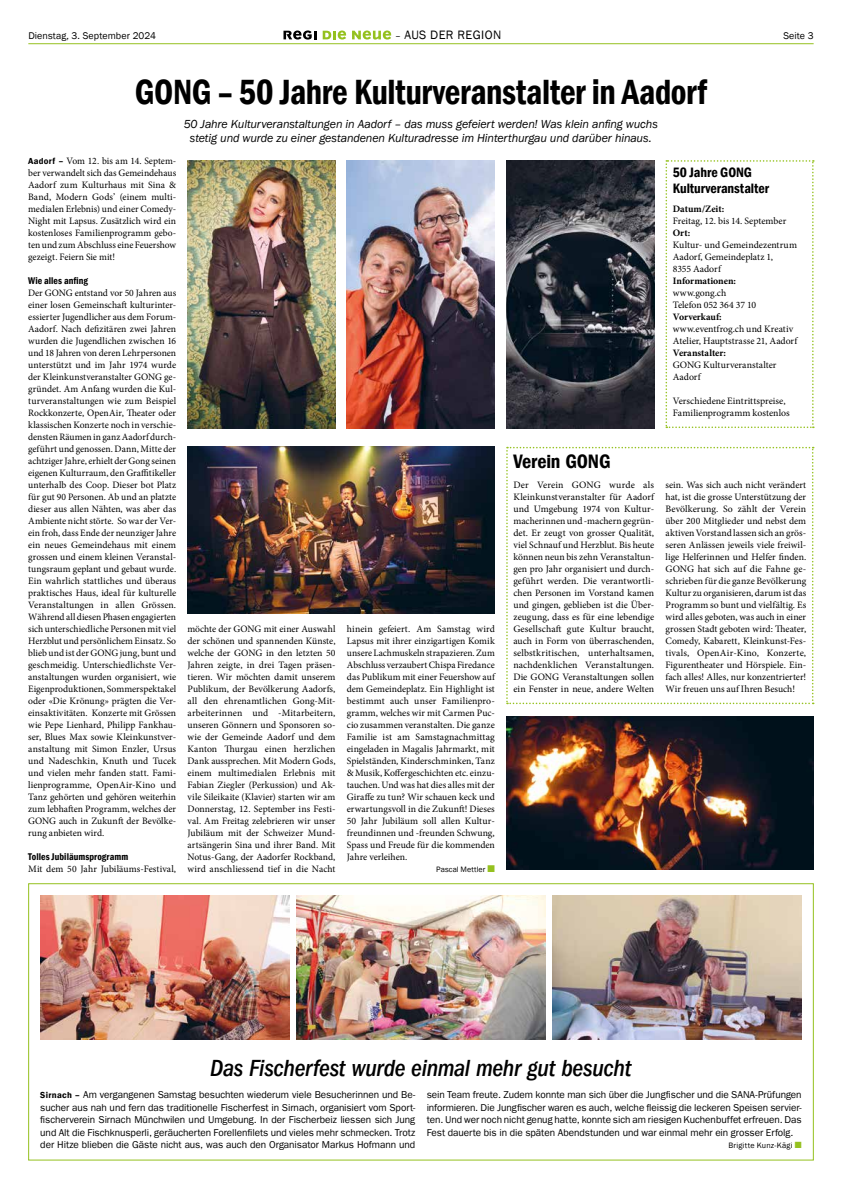
<style>
.page{position:relative;width:842px;height:1191px;background:#fff}
.page>*{position:absolute;margin:0;border:0;box-sizing:border-box;transform-origin:0 0}
.t1{font:600 condensed 36px "Franklin Gothic";letter-spacing:-.01em;color:#000;scale:.95 1}
.t2{font:italic 500 condensed 24px "Franklin Gothic LT Pro";letter-spacing:-.01em;color:#000}
.t3{font:20px "Franklin Gothic LT Pro Dm Cn";letter-spacing:-.01em;color:#000}
.t4{font:600 condensed 14px/16px "Franklin Gothic";letter-spacing:-.005em;color:#000}
.t5{font:12.5px "Franklin Gothic";letter-spacing:.03em;color:#000}
.t6{font:italic 12px/14px "Franklin Gothic";letter-spacing:-.01em;color:#000;text-align:center}
.t7{font:10px/12.5px "Franklin Gothic LT Pro";letter-spacing:-.005em;color:#000;text-align:justify}
.t8{font:600 condensed 10px "Franklin Gothic";letter-spacing:.005em;color:#000}
.t9{font:10px "Franklin Gothic";letter-spacing:.01em;color:#000}
.t10{font:9.8px/12px "Minion Pro";color:#000;text-align:justify}
.t11{font:700 9.8px "Minion Pro";letter-spacing:-.005em;color:#000}
.t12{font:8px "Franklin Gothic";letter-spacing:.02em;color:#000}
.s1{font-size:10px}
.s2{font-family:"Franklin Gothic";font-weight:600;font-size:9px}
.s3{color:#95c11f}
</style>
<div class="page">
<hr style="left:28px;top:43px;width:786px;height:1px;background:#95c11f">
<svg style="left:283px;top:30px;width:33px;height:10px"></svg>
<svg style="left:323px;top:31px;width:23px;height:9px"></svg>
<svg style="left:352px;top:31px;width:39px;height:9px"></svg>
<svg style="left:506px;top:447px;width:308px;height:257px"></svg>
<svg style="left:665px;top:160px;width:149px;height:268px"></svg>
<img style="left:187px;top:160px;width:148px;height:268px">
<img style="left:506px;top:716px;width:307px;height:153px">
<img style="left:187px;top:447px;width:308px;height:166px">
<img style="left:506px;top:160px;width:148px;height:268px">
<img style="left:347px;top:160px;width:148px;height:268px">
<img style="left:40px;top:895px;width:250px;height:144px">
<img style="left:296px;top:895px;width:250px;height:144px">
<img style="left:552px;top:895px;width:250px;height:144px">
<p class="t9" style="left:28px;top:29px;width:129px">Dienstag, 3. September 2024</p>
<p class="t5" style="left:395px;top:27px;width:107px"><span class="s1">–</span> AUS DER REGION</p>
<p class="t9" style="left:783px;top:29px;width:32px">Seite 3</p>
<h1 class="t1" style="left:135px;top:68px;width:604px">GONG – 50 Jahre Kulturveranstalter in Aadorf</h1>
<p class="t6" style="left:184px;top:117px;width:476px">50 Jahre Kulturveranstaltungen in Aadorf – das muss gefeiert werden! Was klein anfing wuchs stetig und wurde zu einer gestandenen Kulturadresse im Hinterthurgau und darüber hinaus.</p>
<p class="t10" style="left:28px;top:155px;width:149px"><span class="s2">Aadorf –</span> Vom 12. bis am 14. Septem&shy;ber verwandelt sich das Gemeindehaus Aadorf zum Kulturhaus mit Sina &amp; Band, Modern Gods’ (einem multi&shy;medialen Erlebnis) und einer Comedy-Night mit Lapsus. Zusätzlich wird ein kostenloses Familienprogramm gebo&shy;ten und zum Abschluss eine Feuershow gezeigt. Feiern Sie mit!</p>
<p class="t8" style="left:28px;top:274px;width:61px">Wie alles anfing</p>
<p class="t10" style="left:28px;top:287px;width:149px">Der GONG entstand vor 50 Jahren aus einer losen Gemeinschaft kulturinter&shy;essierter Jugendlicher aus dem Forum-Aadorf. Nach defizitären zwei Jahren wurden die Jugendlichen zwischen 16 und 18 Jahren von deren Lehrpersonen unterstützt und im Jahr 1974 wurde der Kleinkunstveranstalter GONG ge&shy;gründet. Am Anfang wurden die Kul&shy;turveranstaltungen wie zum Beispiel Rockkonzerte, OpenAir, Theater oder klassischen Konzerte noch in verschie&shy;densten Räumen in ganz Aadorf durch&shy;geführt und genossen. Dann, Mitte der achtziger Jahre, erhielt der Gong seinen eigenen Kulturraum, den Graffitikeller unterhalb des Coop. Dieser bot Platz für gut 90 Personen. Ab und an platzte dieser aus allen Nähten, was aber das Ambiente nicht störte. So war der Ver&shy;ein froh, dass Ende der neunziger Jahre ein neues Gemeindehaus mit einem grossen und einem kleinen Veranstal&shy;tungsraum geplant und gebaut wurde.<br>Ein wahrlich stattliches und überaus praktisches Haus, ideal für kulturelle Veranstaltungen in allen Grössen.<br>Während all diesen Phasen engagierten sich unterschiedliche Personen mit viel Herzblut und persönlichem Einsatz. So blieb und ist der GONG jung, bunt und geschmeidig. Unterschiedlichste Ver&shy;anstaltungen wurden organisiert, wie Eigenproduktionen, Sommerspektakel oder «Die Krönung» prägten die Ver&shy;einsaktivitäten. Konzerte mit Grössen wie Pepe Lienhard, Philipp Fankhau&shy;ser, Blues Max sowie Kleinkunstver&shy;anstaltung mit Simon Enzler, Ursus und Nadeschkin, Knuth und Tucek und vielen mehr fanden statt. Fami&shy;lienprogramme, OpenAir-Kino und Tanz gehörten und gehören weiterhin zum lebhaften Programm, welches der GONG auch in Zukunft der Bevölke&shy;rung anbieten wird.</p>
<p class="t8" style="left:28px;top:850px;width:101px">Tolles Jubiläumsprogramm</p>
<p class="t10" style="left:28px;top:863px;width:149px">Mit dem 50 Jahr Jubiläums-Festival,</p>
<h3 class="t4" style="left:673px;top:164px;width:98px">50 Jahre GONG<br>Kulturveranstalter</h3>
<p class="t11" style="left:673px;top:202px;width:53px">Datum/Zeit:</p>
<p class="t10" style="left:673px;top:215px;width:115px">Freitag, 12. bis 14. September</p>
<p class="t11" style="left:673px;top:226px;width:19px">Ort:</p>
<p class="t10" style="left:673px;top:239px;width:126px;text-align:left">Kultur- und Gemeindezentrum<br>Aadorf, Gemeindeplatz 1,<br>8355 Aadorf</p>
<p class="t11" style="left:673px;top:274px;width:65px">Informationen:</p>
<p class="t10" style="left:673px;top:287px;width:85px">www.gong.ch<br>Telefon 052 364 37 10</p>
<p class="t11" style="left:673px;top:310px;width:51px">Vorverkauf:</p>
<p class="t10" style="left:673px;top:323px;width:126px">www.eventfrog.ch und Kreativ<br>Atelier, Hauptstrasse 21, Aadorf</p>
<p class="t11" style="left:673px;top:346px;width:55px">Veranstalter:</p>
<p class="t10" style="left:673px;top:359px;width:105px">GONG Kulturveranstalter<br>Aadorf</p>
<p class="t10" style="left:673px;top:395px;width:118px">Verschiedene Eintrittspreise,<br>Familienprogramm kostenlos</p>
<h3 class="t3" style="left:513px;top:450px;width:99px">Verein GONG</h3>
<p class="t10" style="left:513px;top:479px;width:142px">Der Verein GONG wurde als Kleinkunstveranstalter für Aadorf und Umgebung 1974 von Kultur&shy;macherinnen und -machern gegrün&shy;det. Er zeugt von grosser Qualität, viel Schnauf und Herzblut. Bis heute können neun bis zehn Veranstaltun&shy;gen pro Jahr organisiert und durch&shy;geführt werden. Die verantwortli&shy;chen Personen im Vorstand kamen und gingen, geblieben ist die Über&shy;zeugung, dass es für eine lebendige Gesellschaft gute Kultur braucht, auch in Form von überraschenden, selbstkritischen, unterhaltsamen, nachdenklichen Veranstaltungen.<br>Die GONG Veranstaltungen sollen ein Fenster in neue, andere Welten</p>
<p class="t10" style="left:665px;top:479px;width:142px">sein. Was sich auch nicht verändert hat, ist die grosse Unterstützung der Bevölkerung. So zählt der Verein über 200 Mitglieder und nebst dem aktiven Vorstand lassen sich an grös&shy;seren Anlässen jeweils viele freiwil&shy;lige Helferinnen und Helfer finden.<br>GONG hat sich auf die Fahne ge&shy;schrieben für die ganze Bevölkerung Kultur zu organisieren, darum ist das Programm so bunt und vielfältig. Es wird alles geboten, was auch in einer grossen Stadt geboten wird: Theater, Comedy, Kabarett, Kleinkunst-Fes&shy;tivals, OpenAir-Kino, Konzerte, Figurentheater und Hörspiele. Ein&shy;fach alles! Alles, nur konzentrierter!<br>Wir freuen uns auf Ihren Besuch!</p>
<p class="t10" style="left:188px;top:623px;width:149px">möchte der GONG mit einer Auswahl der schönen und spannenden Künste, welche der GONG in den letzten 50<br>Jahren zeigte, in drei Tagen präsen&shy;tieren. Wir möchten damit unserem Publikum, der Bevölkerung Aadorfs, all den ehrenamtlichen Gong-Mit&shy;arbeiterinnen und -Mitarbeitern, unseren Gönnern und Sponsoren so&shy;wie der Gemeinde Aadorf und dem Kanton Thurgau einen herzlichen Dank aussprechen. Mit Modern Gods, einem multimedialen Erlebnis mit Fabian Ziegler (Perkussion) und Ak&shy;vile Sileikaite (Klavier) starten wir am Donnerstag, 12. September ins Festi&shy;val. Am Freitag zelebrieren wir unser Jubiläum mit der Schweizer Mund&shy;artsängerin Sina und ihrer Band. Mit Notus-Gang, der Aadorfer Rockband, wird anschliessend tief in die Nacht</p>
<p class="t10" style="left:347px;top:623px;width:150px">hinein gefeiert. Am Samstag wird Lapsus mit ihrer einzigartigen Komik unsere Lachmuskeln strapazieren. Zum Abschluss verzaubert Chispa Firedance das Publikum mit einer Feuershow auf dem Gemeindeplatz. Ein Highlight ist bestimmt auch unser Familienpro&shy;gramm, welches wir mit Carmen Puc&shy;cio zusammen veranstalten. Die ganze Familie ist am Samstagnachmittag eingeladen in Magalis Jahrmarkt, mit Spielständen, Kinderschminken, Tanz &amp; Musik, Koffergeschichten etc. einzu&shy;tauchen. Und was hat dies alles mit der Giraffe zu tun? Wir schauen keck und erwartungsvoll in die Zukunft! Dieses 50 Jahr Jubiläum soll allen Kultur&shy;freundinnen und -freunden Schwung, Spass und Freude für die kommenden Jahre verleihen.</p>
<p class="t12" style="left:436px;top:864px;width:60px">Pascal Mettler <span class="s3">■</span></p>
<h2 class="t2" style="left:210px;top:1054px;width:423px">Das Fischerfest wurde einmal mehr gut besucht</h2>
<p class="t7" style="left:40px;top:1088px;width:376px"><span class="s2">Sirnach –</span> Am vergangenen Samstag besuchten wiederum viele Besucherinnen und Be&shy;sucher aus nah und fern das traditionelle Fischerfest in Sirnach, organisiert vom Sport&shy;fischerverein Sirnach Münchwilen und Umgebung. In der Fischerbeiz liessen sich Jung und Alt die Fischknusperli, geräucherten Forellenfilets und vieles mehr schmecken. Trotz der Hitze blieben die Gäste nicht aus, was auch den Organisator Markus Hofmann und</p>
<p class="t7" style="left:427px;top:1088px;width:376px">sein Team freute. Zudem konnte man sich über die Jungfischer und die SANA-Prüfungen informieren. Die Jungfischer waren es auch, welche fleissig die leckeren Speisen servier&shy;ten. Und wer noch nicht genug hatte, konnte sich am riesigen Kuchenbuffet erfreuen. Das Fest dauerte bis in die späten Abendstunden und war einmal mehr ein grosser Erfolg.</p>
<p class="t12" style="left:728px;top:1140px;width:75px">Brigitte Kunz-Kägi <span class="s3">■</span></p>
</div>
